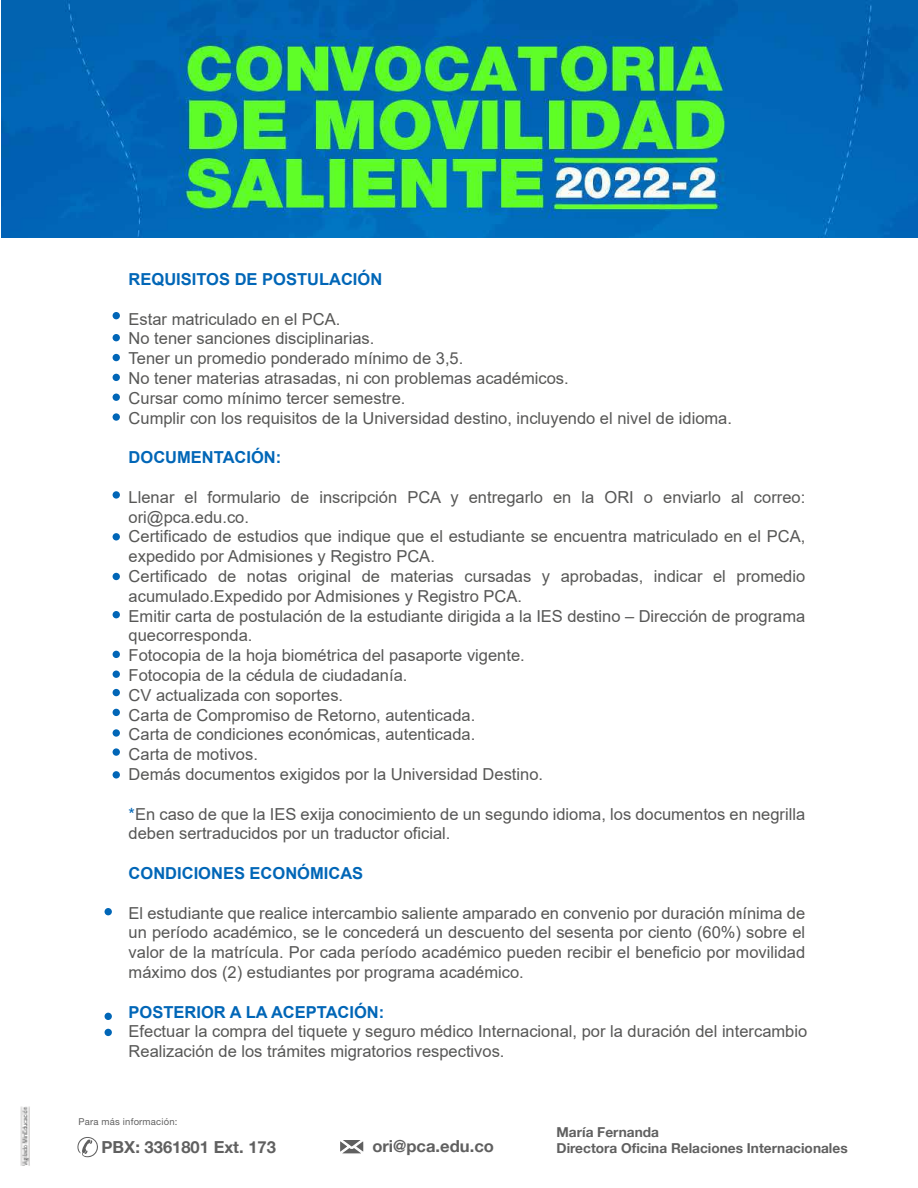
<style>
.page{position:relative;width:918px;height:1188px;background:#fff}
.page>*{position:absolute;margin:0;border:0;box-sizing:border-box;transform-origin:0 0}
.t1{font:16.5px/19.8px "Arial";color:#575756}
.t2{font:700 16.5px "Arial";color:#0166b7}
.t3{font:700 16.5px "Helvetica Neue";color:#606060}
.t4{font:700 13.65px "Helvetica Neue";color:#606060}
.t5{font:9.45px "Helvetica Neue";letter-spacing:.02em;color:#606060}
.s1{color:#0166b7}
</style>
<div class="page">
<img style="left:21px;top:1106px;width:9px;height:60px">
<svg style="left:77px;top:1137px;width:21px;height:20px"></svg>
<svg style="left:340px;top:1140px;width:24px;height:14px"></svg>
<img style="left:1px;top:0;width:917px;height:238px">
<div style="left:113px;top:312px;width:7px;height:7px;background:#0166b7;border-radius:50%"></div>
<div style="left:113px;top:334px;width:7px;height:7px;background:#0166b7;border-radius:50%"></div>
<div style="left:113px;top:354px;width:7px;height:7px;background:#0166b7;border-radius:50%"></div>
<div style="left:113px;top:374px;width:7px;height:7px;background:#0166b7;border-radius:50%"></div>
<div style="left:113px;top:394px;width:7px;height:7px;background:#0166b7;border-radius:50%"></div>
<div style="left:113px;top:413px;width:7px;height:8px;background:#0166b7;border-radius:50%"></div>
<div style="left:113px;top:491px;width:7px;height:8px;background:#0166b7;border-radius:50%"></div>
<div style="left:113px;top:533px;width:7px;height:7px;background:#0166b7;border-radius:50%"></div>
<div style="left:113px;top:573px;width:7px;height:7px;background:#0166b7;border-radius:50%"></div>
<div style="left:113px;top:611px;width:7px;height:7px;background:#0166b7;border-radius:50%"></div>
<div style="left:113px;top:651px;width:7px;height:7px;background:#0166b7;border-radius:50%"></div>
<div style="left:113px;top:671px;width:7px;height:7px;background:#0166b7;border-radius:50%"></div>
<div style="left:113px;top:689px;width:7px;height:7px;background:#0166b7;border-radius:50%"></div>
<div style="left:113px;top:709px;width:7px;height:7px;background:#0166b7;border-radius:50%"></div>
<div style="left:113px;top:729px;width:7px;height:8px;background:#0166b7;border-radius:50%"></div>
<div style="left:113px;top:748px;width:7px;height:8px;background:#0166b7;border-radius:50%"></div>
<div style="left:113px;top:771px;width:7px;height:8px;background:#0166b7;border-radius:50%"></div>
<div style="left:105px;top:908px;width:7px;height:7px;background:#0166b7;border-radius:50%"></div>
<div style="left:105px;top:1013px;width:7px;height:7px;background:#0166b7;border-radius:50%"></div>
<div style="left:105px;top:1029px;width:7px;height:7px;background:#0166b7;border-radius:50%"></div>
<p class="t2" style="left:129px;top:268px;width:255px">REQUISITOS DE POSTULACIÓN</p>
<p class="t1" style="left:129px;top:309px;width:605px">Estar matriculado en el PCA.<br>No tener sanciones disciplinarias.<br>Tener un promedio ponderado mínimo de 3,5.<br>No tener materias atrasadas, ni con problemas académicos.<br>Cursar como mínimo tercer semestre.<br>Cumplir con los requisitos de la Universidad destino, incluyendo el nivel de idioma.</p>
<p class="t2" style="left:129px;top:446px;width:154px">DOCUMENTACIÓN:</p>
<p class="t1" style="left:129px;top:487px;width:678px">Llenar el formulario de inscripción PCA y entregarlo en la ORI o enviarlo al correo: ori@pca.edu.co.<br>Certificado de estudios que indique que el estudiante se encuentra matriculado en el PCA, expedido por Admisiones y Registro PCA.<br>Certificado de notas original de materias cursadas y aprobadas, indicar el promedio acumulado.Expedido por Admisiones y Registro PCA.<br>Emitir carta de postulación de la estudiante dirigida a la IES destino – Dirección de programa quecorresponda.<br>Fotocopia de la hoja biométrica del pasaporte vigente.<br>Fotocopia de la cédula de ciudadanía.<br>CV actualizada con soportes.<br>Carta de Compromiso de Retorno, autenticada.<br>Carta de condiciones económicas, autenticada.<br>Carta de motivos.<br>Demás documentos exigidos por la Universidad Destino.</p>
<p class="t1" style="left:129px;top:804px;width:678px"><span class="s1">*</span>En caso de que la IES exija conocimiento de un segundo idioma, los documentos en negrilla deben sertraducidos por un traductor oficial.</p>
<p class="t2" style="left:129px;top:862px;width:236px">CONDICIONES ECONÓMICAS</p>
<p class="t1" style="left:129px;top:903px;width:678px;text-align:justify">El estudiante que realice intercambio saliente amparado en convenio por duración mínima de un período académico, se le concederá un descuento del sesenta por ciento (60%) sobre el valor de la matrícula. Por cada período académico pueden recibir el beneficio por movilidad máximo dos (2) estudiantes por programa académico.</p>
<p class="t2" style="left:129px;top:1000px;width:257px">POSTERIOR A LA ACEPTACIÓN:</p>
<p class="t1" style="left:129px;top:1022px;width:680px">Efectuar la compra del tiquete y seguro médico Internacional, por la duración del intercambio<br>Realización de los trámites migratorios respectivos.</p>
<p class="t5" style="left:79px;top:1116px;width:100px">Para más información:</p>
<p class="t3" style="left:102px;top:1136px;width:176px">PBX: 3361801 Ext. 173</p>
<p class="t4" style="left:557px;top:1123px;width:104px">María Fernanda</p>
<p class="t3" style="left:372px;top:1136px;width:123px">ori@pca.edu.co</p>
<p class="t4" style="left:557px;top:1140px;width:293px">Directora Oficina Relaciones Internacionales</p>
</div>
